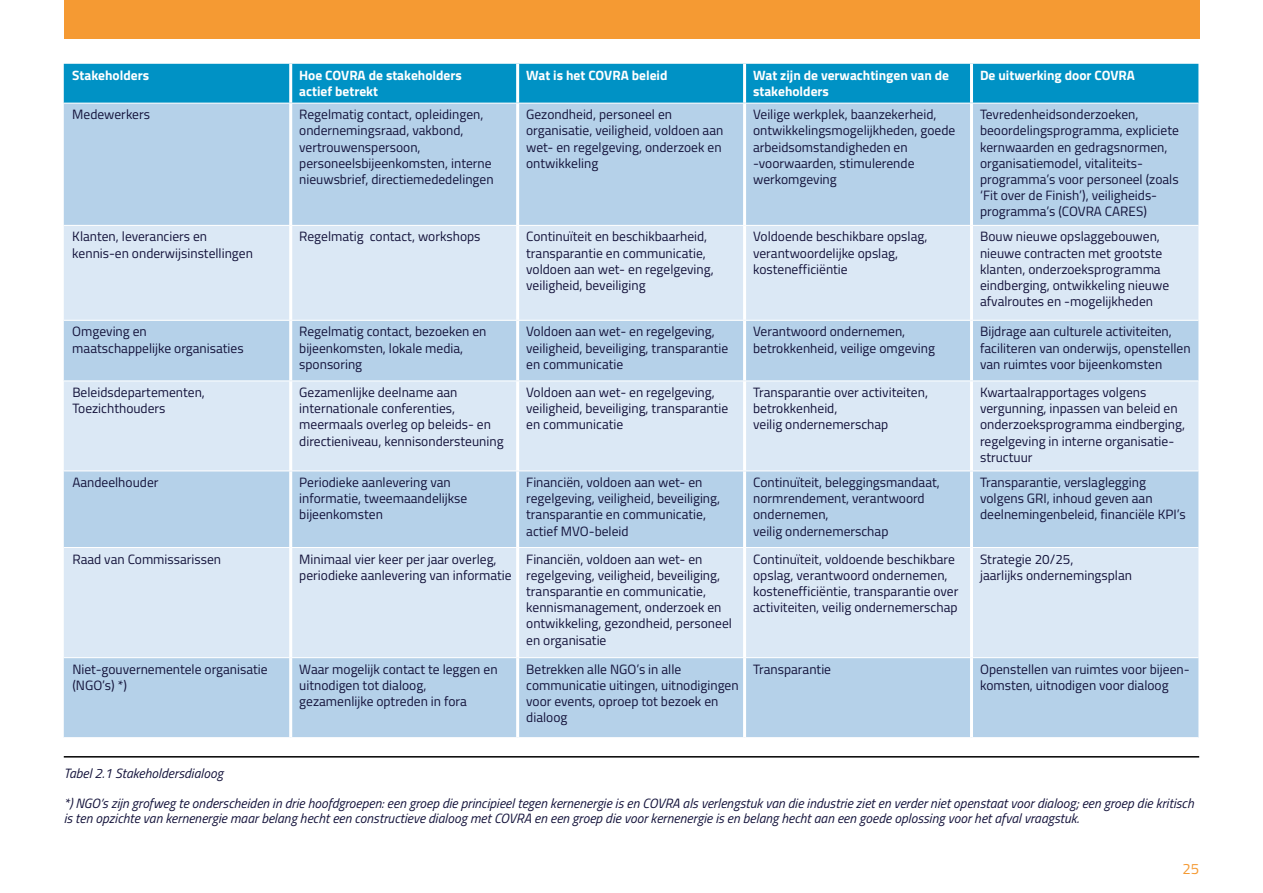
<style>
.page{position:relative;width:1263px;height:893px;background:#fff}
.page>*{position:absolute;margin:0;border:0;box-sizing:border-box;transform-origin:0 0}
.t1{font:15px "Titillium";color:#f59a33}
.t2{font:13.5px/16.2px "Titillium";color:#14133b}
.t3{font:italic 13.5px/15px "Titillium";color:#14133b}
.t4{font:700 13.5px/16.2px "Titillium";color:#fff}
</style>
<div class="page">
<div style="left:64px;top:64px;width:1134px;height:39px;background:#0092c5"></div>
<div style="left:64px;top:104px;width:1134px;height:633px;background:#b5d1e9"></div>
<svg style="left:64px;top:226px;width:1134px;height:431px;background:#cfe0f1"></svg>
<hr style="left:289px;top:64px;width:3px;height:39px;background:#fff">
<hr style="left:516px;top:64px;width:3px;height:39px;background:#fff">
<hr style="left:743px;top:64px;width:3px;height:39px;background:#fff">
<hr style="left:970px;top:64px;width:3px;height:39px;background:#fff">
<hr style="left:289px;top:103px;width:3px;height:122px;background:#fff">
<hr style="left:516px;top:103px;width:3px;height:122px;background:#fff">
<hr style="left:743px;top:103px;width:3px;height:122px;background:#fff">
<hr style="left:970px;top:103px;width:3px;height:122px;background:#fff">
<hr style="left:289px;top:226px;width:3px;height:94px;background:#fff">
<hr style="left:516px;top:226px;width:3px;height:94px;background:#fff">
<hr style="left:743px;top:226px;width:3px;height:94px;background:#fff">
<hr style="left:970px;top:226px;width:3px;height:94px;background:#fff">
<hr style="left:289px;top:321px;width:3px;height:60px;background:#fff">
<hr style="left:516px;top:321px;width:3px;height:60px;background:#fff">
<hr style="left:743px;top:321px;width:3px;height:60px;background:#fff">
<hr style="left:970px;top:321px;width:3px;height:60px;background:#fff">
<hr style="left:289px;top:381px;width:3px;height:90px;background:#fff">
<hr style="left:516px;top:381px;width:3px;height:90px;background:#fff">
<hr style="left:743px;top:381px;width:3px;height:90px;background:#fff">
<hr style="left:970px;top:381px;width:3px;height:90px;background:#fff">
<hr style="left:289px;top:471px;width:3px;height:76px;background:#fff">
<hr style="left:516px;top:471px;width:3px;height:76px;background:#fff">
<hr style="left:743px;top:471px;width:3px;height:76px;background:#fff">
<hr style="left:970px;top:471px;width:3px;height:76px;background:#fff">
<hr style="left:289px;top:548px;width:3px;height:109px;background:#fff">
<hr style="left:516px;top:548px;width:3px;height:109px;background:#fff">
<hr style="left:743px;top:548px;width:3px;height:109px;background:#fff">
<hr style="left:970px;top:548px;width:3px;height:109px;background:#fff">
<hr style="left:289px;top:658px;width:3px;height:79px;background:#fff">
<hr style="left:516px;top:658px;width:3px;height:79px;background:#fff">
<hr style="left:743px;top:658px;width:3px;height:79px;background:#fff">
<hr style="left:970px;top:658px;width:3px;height:79px;background:#fff">
<hr style="left:64px;top:225px;width:227px;height:1px;background:#fff">
<hr style="left:291px;top:225px;width:227px;height:1px;background:#fff">
<hr style="left:518px;top:225px;width:226px;height:1px;background:#fff">
<hr style="left:744px;top:225px;width:227px;height:1px;background:#fff">
<hr style="left:971px;top:225px;width:227px;height:1px;background:#fff">
<hr style="left:64px;top:320px;width:227px;height:1px;background:#fff">
<hr style="left:291px;top:320px;width:227px;height:1px;background:#fff">
<hr style="left:518px;top:320px;width:226px;height:1px;background:#fff">
<hr style="left:744px;top:320px;width:227px;height:1px;background:#fff">
<hr style="left:971px;top:320px;width:227px;height:1px;background:#fff">
<hr style="left:64px;top:381px;width:227px;height:1px;background:#fff">
<hr style="left:291px;top:381px;width:227px;height:1px;background:#fff">
<hr style="left:518px;top:381px;width:226px;height:1px;background:#fff">
<hr style="left:744px;top:381px;width:227px;height:1px;background:#fff">
<hr style="left:971px;top:381px;width:227px;height:1px;background:#fff">
<hr style="left:64px;top:471px;width:227px;height:1px;background:#fff">
<hr style="left:291px;top:471px;width:227px;height:1px;background:#fff">
<hr style="left:518px;top:471px;width:226px;height:1px;background:#fff">
<hr style="left:744px;top:471px;width:227px;height:1px;background:#fff">
<hr style="left:971px;top:471px;width:227px;height:1px;background:#fff">
<hr style="left:64px;top:547px;width:227px;height:1px;background:#fff">
<hr style="left:291px;top:547px;width:227px;height:1px;background:#fff">
<hr style="left:518px;top:547px;width:226px;height:1px;background:#fff">
<hr style="left:744px;top:547px;width:227px;height:1px;background:#fff">
<hr style="left:971px;top:547px;width:227px;height:1px;background:#fff">
<hr style="left:64px;top:657px;width:227px;height:1px;background:#fff">
<hr style="left:291px;top:657px;width:227px;height:1px;background:#fff">
<hr style="left:518px;top:657px;width:226px;height:1px;background:#fff">
<hr style="left:744px;top:657px;width:227px;height:1px;background:#fff">
<hr style="left:971px;top:657px;width:227px;height:1px;background:#fff">
<hr style="left:64px;top:756px;width:1135px;height:2px;background:#000">
<div style="left:64px;top:0;width:1135px;height:38px;background:#f59a33"></div>
<p class="t4" style="left:72px;top:66px;width:78px">Stakeholders</p>
<p class="t4" style="left:299px;top:66px;width:164px">Hoe COVRA de stakeholders actief betrekt</p>
<p class="t4" style="left:526px;top:66px;width:143px">Wat is het COVRA beleid</p>
<p class="t4" style="left:753px;top:66px;width:197px">Wat zijn de verwachtingen van de stakeholders</p>
<p class="t4" style="left:980px;top:66px;width:156px">De uitwerking door COVRA</p>
<p class="t2" style="left:72px;top:106px;width:79px">Medewerkers</p>
<p class="t2" style="left:299px;top:106px;width:196px">Regelmatig contact, opleidingen, ondernemingsraad, vakbond, vertrouwenspersoon, personeelsbijeenkomsten, interne nieuwsbrief, directiemededelingen</p>
<p class="t2" style="left:526px;top:106px;width:199px">Gezondheid, personeel en organisatie, veiligheid, voldoen aan wet- en regelgeving, onderzoek en ontwikkeling</p>
<p class="t2" style="left:753px;top:106px;width:204px">Veilige werkplek, baanzekerheid, ontwikkelingsmogelijkheden, goede arbeidsomstandigheden en -voorwaarden, stimulerende werkomgeving</p>
<p class="t2" style="left:980px;top:106px;width:200px">Tevredenheidsonderzoeken, beoordelingsprogramma, expliciete kernwaarden en gedragsnormen, organisatiemodel, vitaliteits&shy;programma’s voor personeel (zoals ‘Fit over de Finish’), veiligheids&shy;programma’s (COVRA CARES)</p>
<p class="t2" style="left:72px;top:228px;width:182px">Klanten, leveranciers en kennis-en onderwijsinstellingen</p>
<p class="t2" style="left:299px;top:228px;width:183px">Regelmatig contact, workshops</p>
<p class="t2" style="left:526px;top:228px;width:189px">Continuïteit en beschikbaarheid, transparantie en communicatie, voldoen aan wet- en regelgeving, veiligheid, beveiliging</p>
<p class="t2" style="left:753px;top:228px;width:176px">Voldoende beschikbare opslag, verantwoordelijke opslag, kostenefficiëntie</p>
<p class="t2" style="left:980px;top:228px;width:191px">Bouw nieuwe opslaggebouwen, nieuwe contracten met grootste klanten, onderzoeksprogramma eindberging, ontwikkeling nieuwe afvalroutes en -mogelijkheden</p>
<p class="t2" style="left:72px;top:323px;width:173px">Omgeving en maatschappelijke organisaties</p>
<p class="t2" style="left:299px;top:323px;width:189px">Regelmatig contact, bezoeken en bijeenkomsten, lokale media, sponsoring</p>
<p class="t2" style="left:526px;top:323px;width:204px">Voldoen aan wet- en regelgeving, veiligheid, beveiliging, transparantie en communicatie</p>
<p class="t2" style="left:753px;top:323px;width:183px">Verantwoord ondernemen, betrokkenheid, veilige omgeving</p>
<p class="t2" style="left:980px;top:323px;width:212px">Bijdrage aan culturele activiteiten, faciliteren van onderwijs, openstellen van ruimtes voor bijeenkomsten</p>
<p class="t2" style="left:72px;top:384px;width:134px">Beleidsdepartementen,<br>Toezichthouders</p>
<p class="t2" style="left:299px;top:384px;width:206px">Gezamenlijke deelname aan internationale conferenties, meermaals overleg op beleids- en directieniveau, kennisondersteuning</p>
<p class="t2" style="left:526px;top:384px;width:204px">Voldoen aan wet- en regelgeving, veiligheid, beveiliging, transparantie en communicatie</p>
<p class="t2" style="left:753px;top:384px;width:176px">Transparantie over activiteiten, betrokkenheid,<br>veilig ondernemerschap</p>
<p class="t2" style="left:980px;top:384px;width:207px">Kwartaalrapportages volgens vergunning, inpassen van beleid en onderzoeksprogramma eindberging, regelgeving in interne organisatie&shy;structuur</p>
<p class="t2" style="left:72px;top:474px;width:88px">Aandeelhouder</p>
<p class="t2" style="left:299px;top:474px;width:170px">Periodieke aanlevering van informatie, tweemaandelijkse bijeenkomsten</p>
<p class="t2" style="left:526px;top:474px;width:195px">Financiën, voldoen aan wet- en regelgeving, veiligheid, beveiliging, transparantie en communicatie, actief MVO-beleid</p>
<p class="t2" style="left:753px;top:474px;width:188px">Continuïteit, beleggingsmandaat, normrendement, verantwoord ondernemen,<br>veilig ondernemerschap</p>
<p class="t2" style="left:980px;top:474px;width:207px">Transparantie, verslaglegging volgens GRI, inhoud geven aan deelnemingenbeleid, financiële KPI’s</p>
<p class="t2" style="left:72px;top:550px;width:150px">Raad van Commissarissen</p>
<p class="t2" style="left:299px;top:550px;width:214px">Minimaal vier keer per jaar overleg, periodieke aanlevering van informatie</p>
<p class="t2" style="left:526px;top:550px;width:207px">Financiën, voldoen aan wet- en regelgeving, veiligheid, beveiliging, transparantie en communicatie, kennismanagement, onderzoek en ontwikkeling, gezondheid, personeel en organisatie</p>
<p class="t2" style="left:753px;top:550px;width:207px">Continuïteit, voldoende beschikbare opslag, verantwoord ondernemen, kostenefficiëntie, transparantie over activiteiten, veilig ondernemerschap</p>
<p class="t2" style="left:980px;top:550px;width:153px">Strategie 20/25,<br>jaarlijks ondernemingsplan</p>
<p class="t2" style="left:72px;top:660px;width:197px">Niet-gouvernementele organisatie (NGO’s) *)</p>
<p class="t2" style="left:299px;top:660px;width:200px">Waar mogelijk contact te leggen en uitnodigen tot dialoog, gezamenlijke optreden in fora</p>
<p class="t2" style="left:526px;top:660px;width:214px">Betrekken alle NGO’s in alle communicatie uitingen, uitnodigingen voor events, oproep tot bezoek en dialoog</p>
<p class="t2" style="left:753px;top:660px;width:79px">Transparantie</p>
<p class="t2" style="left:980px;top:660px;width:211px">Openstellen van ruimtes voor bijeen&shy;komsten, uitnodigen voor dialoog</p>
<p class="t3" style="left:64px;top:765px;width:161px">Tabel 2.1 Stakeholdersdialoog</p>
<p class="t3" style="left:64px;top:795px;width:1131px">*) NGO’s zijn grofweg te onderscheiden in drie hoofdgroepen: een groep die principieel tegen kernenergie is en COVRA als verlengstuk van die industrie ziet en verder niet openstaat voor dialoog; een groep die kritisch is ten opzichte van kernenergie maar belang hecht een constructieve dialoog met COVRA en een groep die voor kernenergie is en belang hecht aan een goede oplossing voor het afval vraagstuk.</p>
<p class="t1" style="left:1182px;top:858px;width:18px">25</p>
</div>
